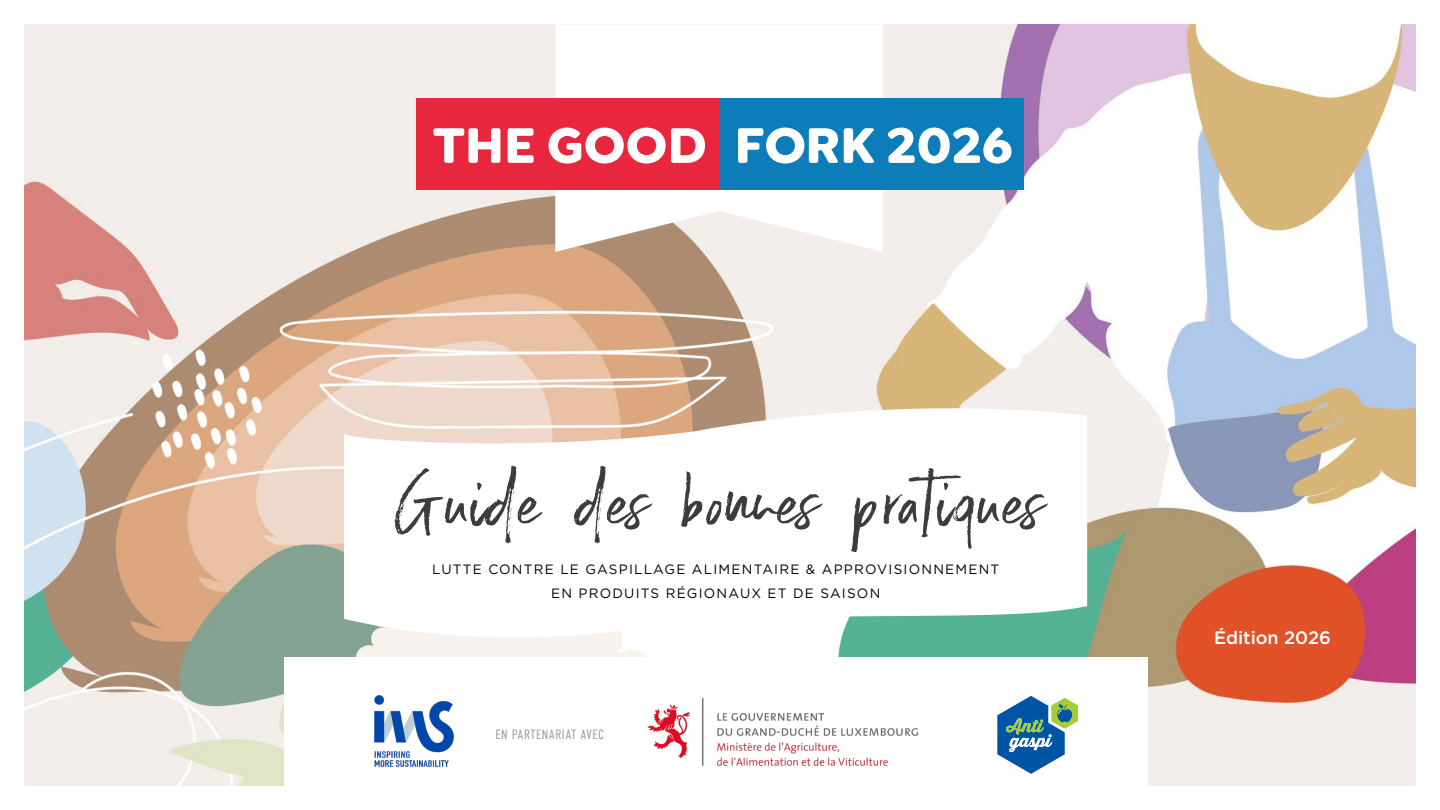
<style>
.page{position:relative;width:1440px;height:810px;background:#fff}
.page>*{position:absolute;margin:0;border:0;box-sizing:border-box;transform-origin:0 0}
.t1{font:100.5px "Emmeline";letter-spacing:-.005em;color:#3c3c3b;scale:1.06 1}
.t2{font:700 53.4px "Goldplay";color:#fff}
.t3{font:500 18px "Gotham";color:#fff}
.t4{font:13.5px/24px "Gotham";letter-spacing:.09em;color:#000;text-align:center}
.t5{font:300 13.5px "DIN Condensed";letter-spacing:.04em;color:#9d9d9c}
</style>
<div class="page">
<img style="left:25px;top:24px;width:1390px;height:762px">
<svg style="left:555px;top:24px;width:328px;height:228px"></svg>
<div style="left:720px;top:99px;width:303px;height:91px;background:#0d7dba"></div>
<div style="left:417px;top:99px;width:303px;height:91px;background:#e8263d"></div>
<div style="left:284px;top:658px;width:863px;height:152px;background:#fff"></div>
<img style="left:647px;top:698px;width:271px;height:68px">
<img style="left:374px;top:695px;width:80px;height:73px">
<svg style="left:997px;top:696px;width:81px;height:78px"></svg>
<svg style="left:344px;top:391px;width:743px;height:264px"></svg>
<h2 class="t2" style="left:433px;top:110px;width:581px">THE GOOD FORK 2026</h2>
<h1 class="t1" style="left:395px;top:445px;width:616px">Guide des bonnes pratiques</h1>
<p class="t4" style="left:432px;top:557px;width:569px">LUTTE CONTRE LE GASPILLAGE ALIMENTAIRE &amp; APPROVISIONNEMENT<br>EN PRODUITS RÉGIONAUX ET DE SAISON</p>
<p class="t5" style="left:495px;top:727px;width:110px">EN PARTENARIAT AVEC</p>
<h3 class="t3" style="left:1214px;top:626px;width:118px">Édition 2026</h3>
</div>
